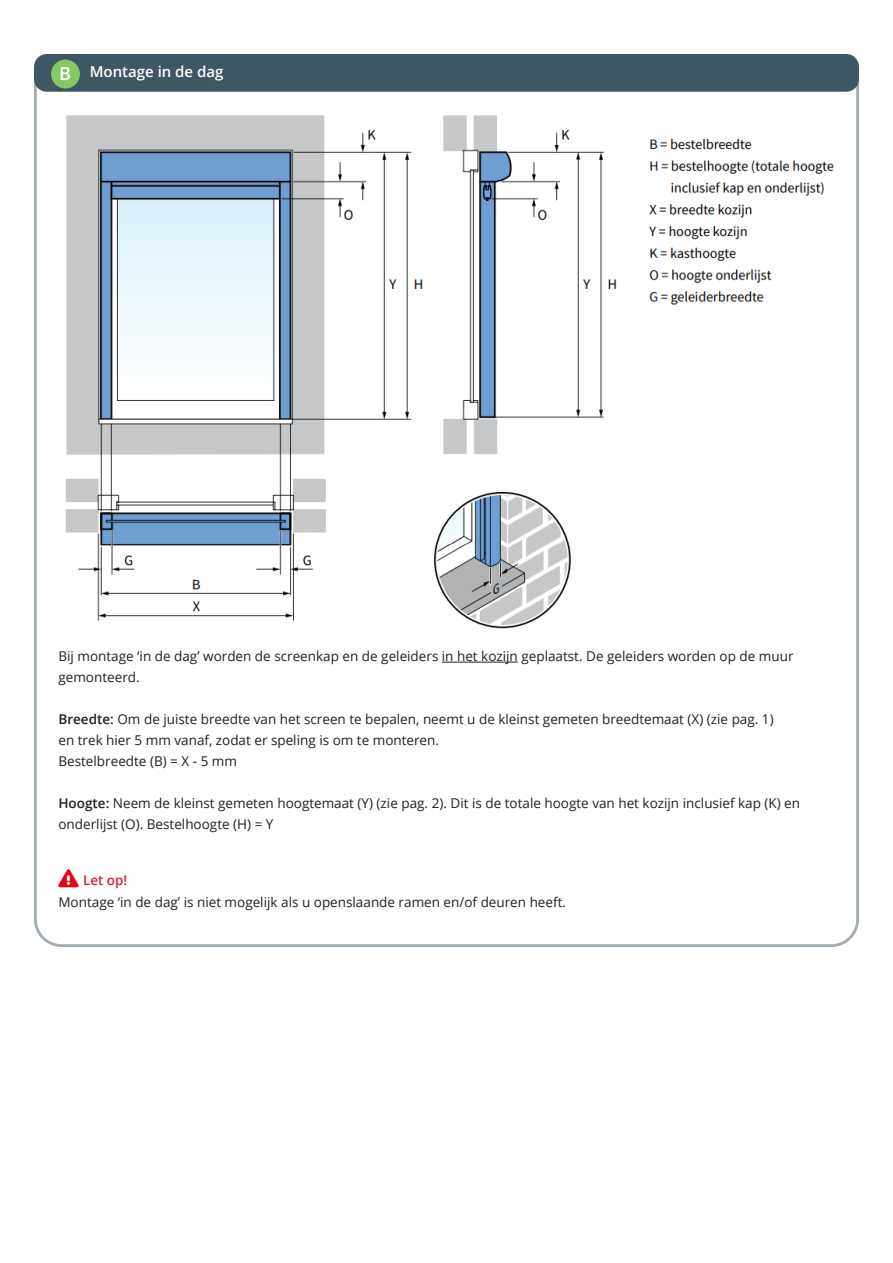
<style>
.page{position:relative;width:893px;height:1263px;background:#fff}
.page>*{position:absolute;margin:0;border:0;box-sizing:border-box;transform-origin:0 0}
.t1{font:600 18px "Open Sans";color:#fff}
.t2{font:600 15px "Open Sans";color:#fff}
.t3{font:13.5px/21px "Open Sans";color:#231f20}
.t4{font:600 13.5px "Open Sans";color:#d82135}
.s1{font-weight:600}
</style>
<div class="page">
<div style="left:34px;top:54px;width:825px;height:38px;background:#3d5763;border-radius:13px"></div>
<div style="left:51px;top:60px;width:29px;height:28px;background:#87c765;border-radius:50%"></div>
<hr style="left:442px;top:662px;width:76px;height:1px;background:#231f20">
<img style="left:65px;top:115px;width:769px;height:514px">
<p class="t2" style="left:62px;top:62px;width:10px">1</p>
<p class="t2" style="left:90px;top:62px;width:135px">Montage in de dag</p>
<p class="t1" style="left:59px;top:61px;width:13px">B</p>
<p class="t3" style="left:58px;top:645px;width:737px">Bij montage ‘in de dag’ worden de screenkap en de geleiders in het kozijn geplaatst. De geleiders worden op de muur</p>
<p class="t3" style="left:58px;top:666px;width:83px">gemonteerd.</p>
<p class="t3" style="left:58px;top:708px;width:717px"><span class="s1">Breedte:</span> Om de juiste breedte van het screen te bepalen, neemt u de kleinst gemeten breedtemaat (X) (zie pag. 1)</p>
<p class="t3" style="left:58px;top:729px;width:382px">en trek hier 5 mm vanaf, zodat er speling is om te monteren.</p>
<p class="t3" style="left:58px;top:750px;width:180px">Bestelbreedte (B) = X - 5 mm</p>
<p class="t3" style="left:58px;top:792px;width:743px"><span class="s1">Hoogte:</span> Neem de kleinst gemeten hoogtemaat (Y) (zie pag. 2). Dit is de totale hoogte van het kozijn inclusief kap (K) en onderlijst (O). Bestelhoogte (H) = Y</p>
<p class="t4" style="left:83px;top:870px;width:46px">Let op!</p>
<p class="t3" style="left:58px;top:891px;width:509px">Montage ‘in de dag’ is niet mogelijk als u openslaande ramen en/of deuren heeft.</p>
</div>
